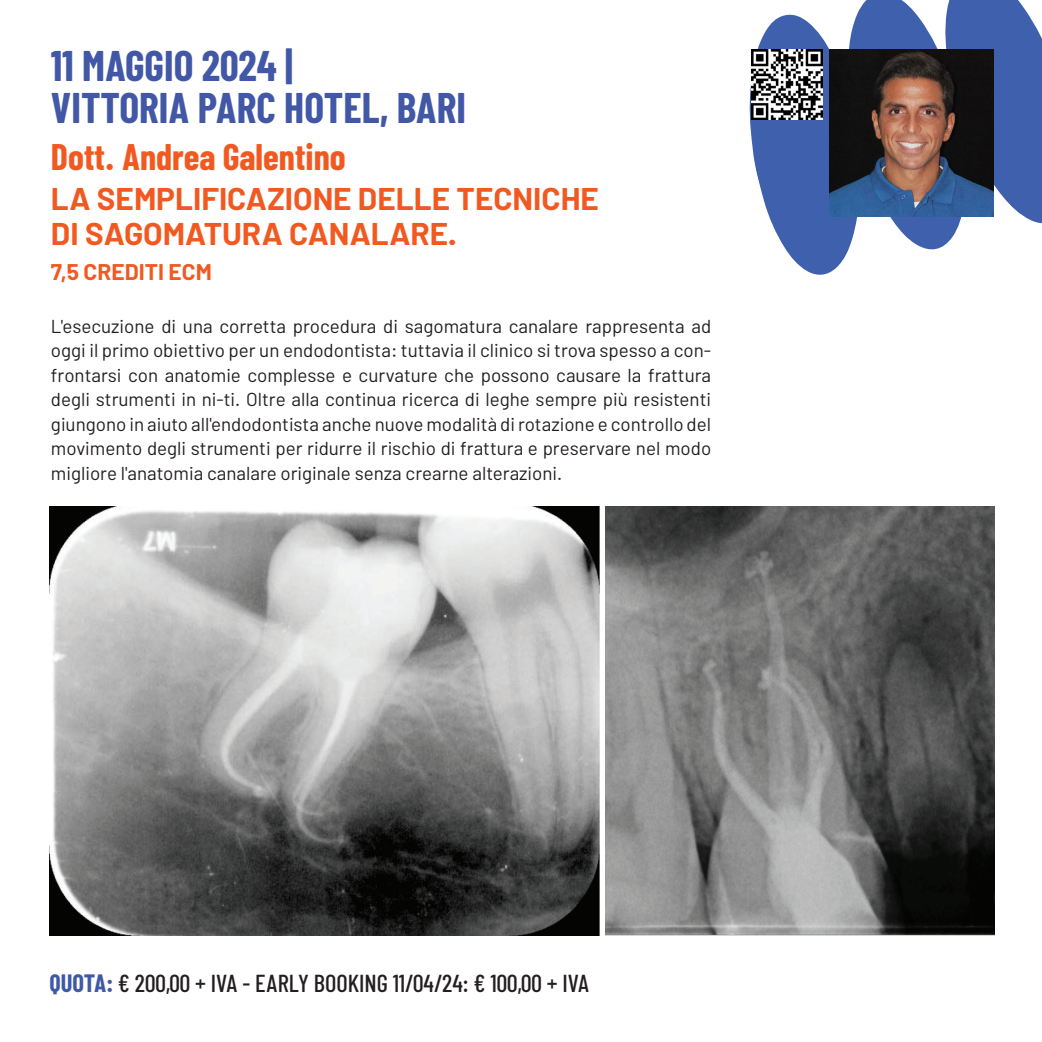
<style>
.page{position:relative;width:1042px;height:1042px;background:#fff}
.page>*{position:absolute;margin:0;border:0;box-sizing:border-box;transform-origin:0 0}
.t1{font:700 41.82px/42px "Barlow Condensed";color:#4258a7}
.t2{font:700 36.05px "Barlow Condensed";color:#f15921}
.t3{font:700 31.5px/35px "Barlow";color:#f15921}
.t4{font:500 24.5px "Barlow Condensed";color:#231f20}
.t5{font:700 22.75px "Barlow";color:#f15921}
.t6{font:18.72px/24.5px "Barlow";color:#231f20;text-align:justify}
.s1{font-weight:700;color:#3f59a7}
</style>
<div class="page">
<svg style="left:749px;top:0;width:293px;height:275px;fill:#3f61ad"></svg>
<img style="left:830px;top:49px;width:163px;height:168px">
<img style="left:752px;top:49px;width:70px;height:71px">
<img style="left:50px;top:506px;width:550px;height:429px">
<img style="left:605px;top:506px;width:389px;height:429px">
<p class="t1" style="left:51px;top:44px;width:416px">11 MAGGIO 2024 |<br>VITTORIA PARC HOTEL, BARI</p>
<p class="t2" style="left:51px;top:135px;width:296px">Dott. Andrea Galentino</p>
<p class="t3" style="left:51px;top:181px;width:549px">LA SEMPLIFICAZIONE DELLE TECNICHE<br>DI SAGOMATURA CANALARE.</p>
<p class="t5" style="left:51px;top:258px;width:162px">7,5 CREDITI ECM</p>
<p class="t6" style="left:51px;top:313px;width:662px">L'esecuzione di una corretta procedura di sagomatura canalare rappresenta ad oggi il primo obiettivo per un endodontista: tuttavia il clinico si trova spesso a con&shy;frontarsi con anatomie complesse e curvature che possono causare la frattura degli strumenti in ni-ti. Oltre alla continua ricerca di leghe sempre più resistenti giungono in aiuto all'endodontista anche nuove modalità di rotazione e controllo del movimento degli strumenti per ridurre il rischio di frattura e preservare nel modo migliore l'anatomia canalare originale senza crearne alterazioni.</p>
<p class="t4" style="left:50px;top:968px;width:541px"><span class="s1">QUOTA:</span> € 200,00 + IVA - EARLY BOOKING 11/04/24: € 100,00 + IVA</p>
</div>
